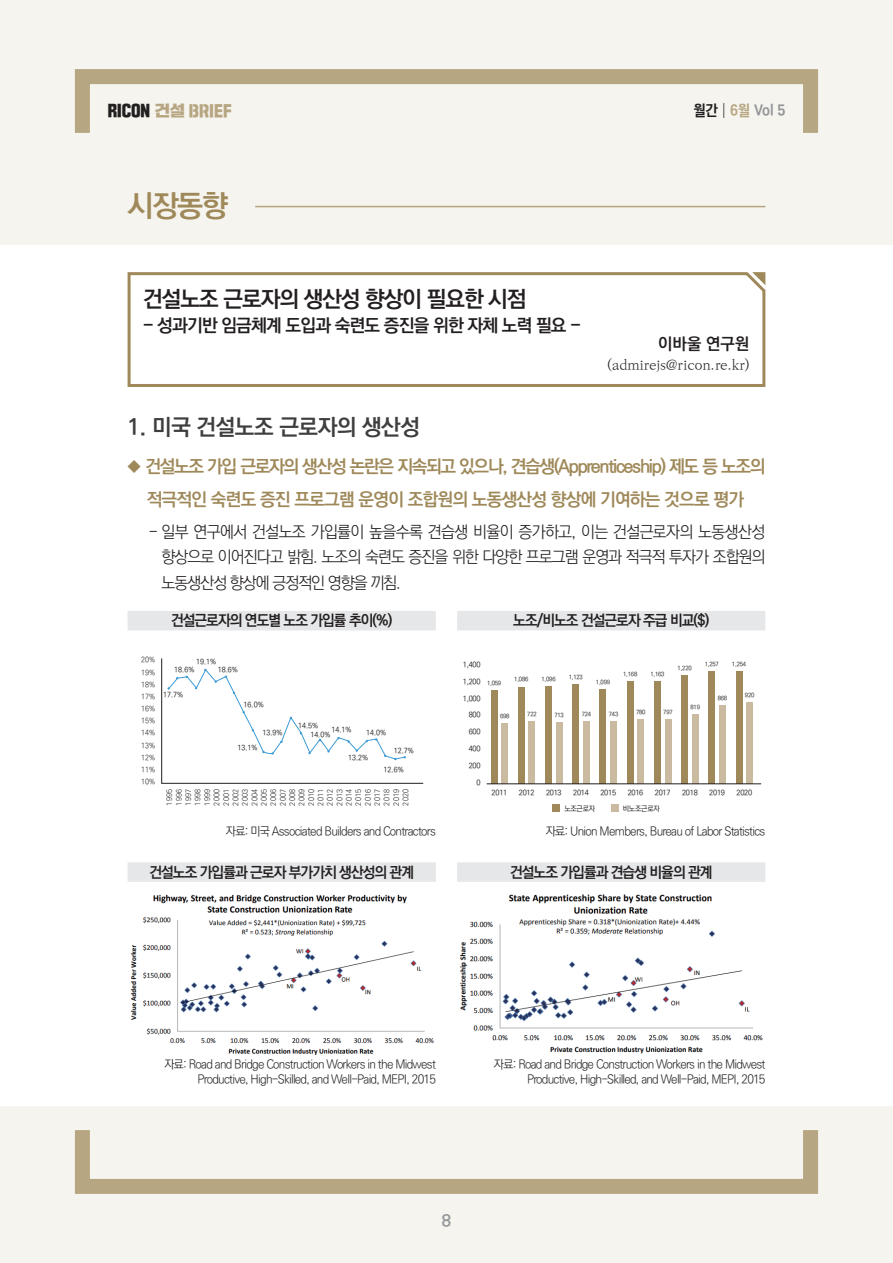
<style>
.page{position:relative;width:893px;height:1263px;background:#fff}
.page>*{position:absolute;margin:0;border:0;box-sizing:border-box;transform-origin:0 0}
.t1{font:700 30px "Ko Pub World Dotum";color:#9f895a}
.t2{font:700 22.5px "Ko Pub World Dotum";letter-spacing:-.045em;color:#231f20}
.t3{font:700 22.5px "Ko Pub World Dotum";letter-spacing:-.02em;color:#3e3e3f}
.t4{font:700 18px/33px "Ko Pub World Dotum";letter-spacing:-.075em;color:#9f895a;text-align:center}
.t5{font:700 18px "Ko Pub World Dotum";letter-spacing:-.045em;color:#231f20}
.t6{font:300 16.5px/25.5px "Ko Pub World Dotum";letter-spacing:-.065em;color:#231f20;text-align:justify}
.t7{font:700 16.5px "Ko Pub World Dotum";color:#231f20}
.t8{font:700 16.5px "Ko Pub World Dotum";color:#939598}
.t9{font:700 15px "Ko Pub World Dotum";letter-spacing:-.065em;color:#231f20}
.t10{font:15px "SD Gd Gothic";color:#231f20}
.t11{font:15px "SD Gt Neo Cond g Bd";color:#939598}
.t12{font:300 13.5px "Ko Pub World Batang";color:#231f20}
.t13{font:300 12px/15px "Ko Pub World Dotum";letter-spacing:-.065em;color:#231f20;text-align:right}
.t14{font:300 7.5px/9.4px "Ko Pub World Dotum";letter-spacing:.05em;color:#231f20;text-align:justify;scale:.95 1}
.t15{font:500 7.5px "Ko Pub World Dotum";letter-spacing:-.03em;color:#231f20}
.t16{font:500 7.5px "Ko Pub World Dotum";letter-spacing:-.03em;color:#231f20;scale:.95 1}
.t17{font:500 6px "Ko Pub World Dotum";letter-spacing:-.03em;color:#231f20}
.s1{color:#b7a682}
.s2{font-family:"SD Action Stencil a Solid";color:#b7a682}
.s3{color:#231f20}
.s4{font-size:15px}
</style>
<div class="page">
<div style="left:0;top:1106px;width:893px;height:157px;background:#f5f4ee"></div>
<div style="left:0;top:0;width:893px;height:244px;background:#f5f4ee"></div>
<hr style="left:255px;top:206px;width:510px;height:1px;background:#b7a682">
<div style="left:75px;top:1122px;width:743px;height:72px;border:15px solid #b7a682"></div>
<div style="left:75px;top:69px;width:743px;height:71px;border:15px solid #b7a682"></div>
<svg style="left:127px;top:272px;width:639px;height:115px"></svg>
<svg style="left:752px;top:272px;width:13px;height:13px"></svg>
<div style="left:128px;top:611px;width:308px;height:19px;background:#e6e7e9"></div>
<div style="left:457px;top:611px;width:308px;height:19px;background:#e6e7e9"></div>
<hr style="left:162px;top:783px;width:261px;height:1px;background:#231f20">
<hr style="left:161px;top:658px;width:1px;height:126px;background:#231f20">
<svg style="left:167px;top:669px;width:239px;height:91px"></svg>
<div style="left:128px;top:862px;width:308px;height:20px;background:#e6e7e9"></div>
<div style="left:457px;top:862px;width:308px;height:20px;background:#e6e7e9"></div>
<img style="left:130px;top:894px;width:304px;height:161px">
<img style="left:460px;top:894px;width:303px;height:160px">
<div style="left:553px;top:805px;width:7px;height:7px;background:#9f895a"></div>
<div style="left:611px;top:805px;width:8px;height:7px;background:#cabba0"></div>
<div style="left:491px;top:690px;width:6px;height:94px;background:#9f895a"></div>
<div style="left:502px;top:723px;width:6px;height:61px;background:#cabba0"></div>
<div style="left:518px;top:687px;width:6px;height:97px;background:#9f895a"></div>
<div style="left:529px;top:721px;width:6px;height:63px;background:#cabba0"></div>
<div style="left:545px;top:686px;width:7px;height:98px;background:#9f895a"></div>
<div style="left:556px;top:722px;width:6px;height:62px;background:#cabba0"></div>
<div style="left:573px;top:684px;width:6px;height:100px;background:#9f895a"></div>
<div style="left:583px;top:721px;width:7px;height:63px;background:#cabba0"></div>
<div style="left:600px;top:689px;width:6px;height:95px;background:#9f895a"></div>
<div style="left:610px;top:721px;width:7px;height:63px;background:#cabba0"></div>
<div style="left:627px;top:682px;width:6px;height:102px;background:#9f895a"></div>
<div style="left:638px;top:719px;width:6px;height:65px;background:#cabba0"></div>
<div style="left:654px;top:682px;width:7px;height:102px;background:#9f895a"></div>
<div style="left:665px;top:719px;width:6px;height:65px;background:#cabba0"></div>
<div style="left:681px;top:676px;width:7px;height:108px;background:#9f895a"></div>
<div style="left:692px;top:714px;width:6px;height:70px;background:#cabba0"></div>
<div style="left:709px;top:671px;width:6px;height:113px;background:#9f895a"></div>
<div style="left:719px;top:705px;width:7px;height:79px;background:#cabba0"></div>
<div style="left:736px;top:671px;width:6px;height:113px;background:#9f895a"></div>
<div style="left:746px;top:702px;width:7px;height:82px;background:#cabba0"></div>
<hr style="left:487px;top:783px;width:274px;height:1px;background:#231f20">
<p class="t10" style="left:108px;top:103px;width:125px">RICON <span class="s1">건설</span> <span class="s2">BRIEF</span></p>
<p class="t11" style="left:694px;top:103px;width:93px"><span class="s3">월간┃</span><span class="s1">6월</span> Vol 5</p>
<h1 class="t1" style="left:128px;top:184px;width:102px">시장동향</h1>
<h2 class="t2" style="left:143px;top:283px;width:385px">건설노조 근로자의 생산성 향상이 필요한 시점</h2>
<h3 class="t5" style="left:143px;top:312px;width:439px">- 성과기반 임금체계 도입과 숙련도 증진을 위한 자체 노력 필요 -</h3>
<h3 class="t7" style="left:658px;top:331px;width:93px">이바울 연구원</h3>
<p class="t12" style="left:608px;top:354px;width:143px">(admirejs@ricon.re.kr)</p>
<h2 class="t3" style="left:128px;top:411px;width:294px">1. 미국 건설노조 근로자의 생산성</h2>
<h3 class="t4" style="left:128px;top:451px;width:639px"><span class="s4">◆</span> 건설노조 가입 근로자의 생산성 논란은 지속되고 있으나, 견습생(Apprenticeship) 제도 등 노조의 적극적인 숙련도 증진 프로그램 운영이 조합원의 노동생산성 향상에 기여하는 것으로 평가</h3>
<h3 class="t6" style="left:162px;top:519px;width:605px;text-indent:-13px">- 일부 연구에서 건설노조 가입률이 높을수록 견습생 비율이 증가하고, 이는 건설근로자의 노동생산성 향상으로 이어진다고 밝힘. 노조의 숙련도 증진을 위한 다양한 프로그램 운영과 적극적 투자가 조합원의 노동생산성 향상에 긍정적인 영향을 끼침.</h3>
<p class="t9" style="left:171px;top:610px;width:223px">건설근로자의 연도별 노조 가입률 추이(%)</p>
<p class="t9" style="left:513px;top:610px;width:198px">노조/비노조 건설근로자 주급 비교($)</p>
<p class="t14" style="left:141px;top:654px;width:16px;line-height:12.1px">20% 19% 18% 17% 16% 15% 14% 13% 12% 11% 10%</p>
<p class="t16" style="left:196px;top:656px;width:23px">19.1%</p>
<p class="t17" style="left:705px;top:660px;width:16px">1,257</p>
<p class="t17" style="left:718px;top:694px;width:11px">868</p>
<p class="t17" style="left:732px;top:660px;width:16px">1,254</p>
<p class="t17" style="left:745px;top:691px;width:11px">920</p>
<p class="t15" style="left:463px;top:659px;width:19px">1,400</p>
<p class="t17" style="left:678px;top:664px;width:16px">1,220</p>
<p class="t17" style="left:690px;top:702px;width:11px">819</p>
<p class="t16" style="left:174px;top:664px;width:23px">18.6%</p>
<p class="t16" style="left:218px;top:664px;width:23px">18.6%</p>
<p class="t17" style="left:623px;top:670px;width:16px">1,168</p>
<p class="t17" style="left:636px;top:707px;width:11px">780</p>
<p class="t17" style="left:650px;top:670px;width:16px">1,163</p>
<p class="t17" style="left:663px;top:707px;width:11px">797</p>
<p class="t17" style="left:569px;top:673px;width:16px">1,123</p>
<p class="t17" style="left:582px;top:709px;width:11px">724</p>
<p class="t17" style="left:541px;top:674px;width:16px">1,096</p>
<p class="t17" style="left:554px;top:711px;width:11px">713</p>
<p class="t17" style="left:514px;top:675px;width:16px">1,086</p>
<p class="t17" style="left:527px;top:709px;width:11px">722</p>
<p class="t15" style="left:463px;top:676px;width:19px">1,200</p>
<p class="t17" style="left:596px;top:677px;width:16px">1,099</p>
<p class="t17" style="left:609px;top:709px;width:11px">743</p>
<p class="t17" style="left:487px;top:679px;width:16px">1,059</p>
<p class="t17" style="left:500px;top:712px;width:11px">698</p>
<p class="t16" style="left:163px;top:689px;width:23px">17.7%</p>
<p class="t15" style="left:463px;top:693px;width:19px">1,000</p>
<p class="t15" style="left:469px;top:727px;width:13px">600</p>
<p class="t15" style="left:469px;top:760px;width:13px">200</p>
<p class="t16" style="left:244px;top:699px;width:23px">16.0%</p>
<p class="t16" style="left:237px;top:743px;width:23px">13.1%</p>
<p class="t15" style="left:469px;top:710px;width:13px">800</p>
<p class="t15" style="left:469px;top:744px;width:13px">400</p>
<p class="t15" style="left:476px;top:777px;width:6px">0</p>
<p class="t16" style="left:298px;top:720px;width:23px">14.5%</p>
<p class="t16" style="left:331px;top:724px;width:23px">14.1%</p>
<p class="t16" style="left:262px;top:728px;width:23px">13.9%</p>
<p class="t16" style="left:310px;top:729px;width:23px">14.0%</p>
<p class="t16" style="left:366px;top:728px;width:23px">14.0%</p>
<p class="t16" style="left:394px;top:745px;width:23px">12.7%</p>
<p class="t16" style="left:384px;top:764px;width:23px">12.6%</p>
<p class="t16" style="left:348px;top:752px;width:23px">13.2%</p>
<p class="t14" style="left:165px;top:806px;width:19px;rotate:-90deg">1995<br>1996<br>1997<br>1998<br>1999<br>2000<br>2001<br>2002<br>2003<br>2004<br>2005<br>2006<br>2007<br>2008<br>2009<br>2010<br>2011<br>2012<br>2013<br>2014<br>2015<br>2016<br>2017<br>2018<br>2019<br>2020</p>
<p class="t15" style="left:492px;top:787px;width:17px">2011</p>
<p class="t15" style="left:519px;top:787px;width:17px">2012</p>
<p class="t15" style="left:546px;top:787px;width:17px">2013</p>
<p class="t15" style="left:573px;top:787px;width:17px">2014</p>
<p class="t15" style="left:600px;top:787px;width:17px">2015</p>
<p class="t15" style="left:628px;top:787px;width:17px">2016</p>
<p class="t15" style="left:655px;top:787px;width:17px">2017</p>
<p class="t15" style="left:682px;top:787px;width:17px">2018</p>
<p class="t15" style="left:709px;top:787px;width:17px">2019</p>
<p class="t15" style="left:736px;top:787px;width:17px">2020</p>
<p class="t15" style="left:564px;top:803px;width:32px">노조근로자</p>
<p class="t15" style="left:623px;top:803px;width:38px">비노조근로자</p>
<p class="t13" style="left:226px;top:824px;width:211px">자료: 미국 Associated Builders and Contractors</p>
<p class="t13" style="left:546px;top:824px;width:221px">자료: Union Members, Bureau of Labor Statistics</p>
<p class="t9" style="left:149px;top:861px;width:266px">건설노조 가입률과 근로자 부가가치 생산성의 관계</p>
<p class="t9" style="left:510px;top:861px;width:204px">건설노조 가입률과 견습생 비율의 관계</p>
<p class="t13" style="left:164px;top:1057px;width:273px">자료: Road and Bridge Construction Workers in the Midwest<br>Productive, High-Skilled, and Well-Paid, MEPI, 2015</p>
<p class="t13" style="left:494px;top:1057px;width:273px">자료: Road and Bridge Construction Workers in the Midwest<br>Productive, High-Skilled, and Well-Paid, MEPI, 2015</p>
<h3 class="t8" style="left:442px;top:1209px;width:11px">8</h3>
</div>
